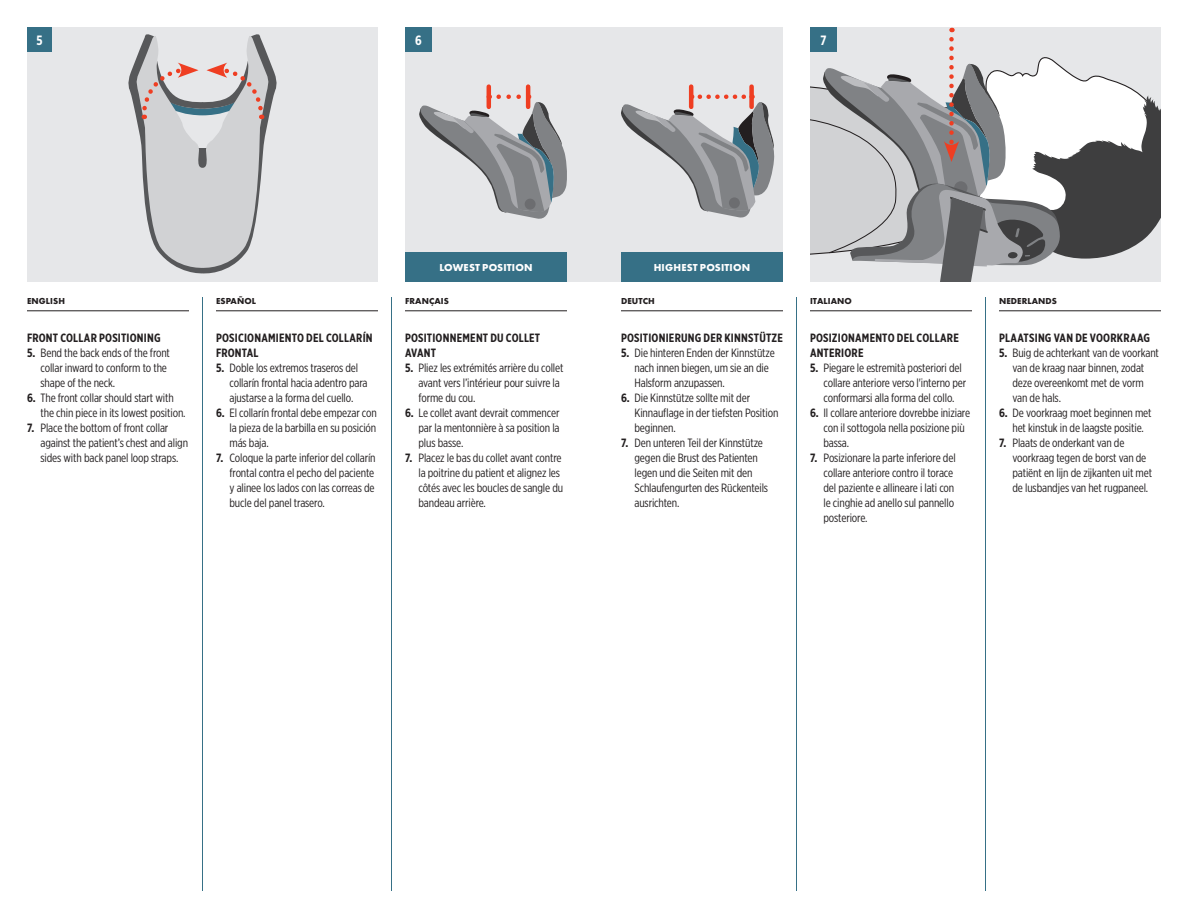
<style>
.page{position:relative;width:1188px;height:918px;background:#fff}
.page>*{position:absolute;margin:0;border:0;box-sizing:border-box;transform-origin:0 0}
.Table_Head{font:700 13.5px "Gotham X Narrow";color:#fff}
.t1{font:12px/15px "Gotham X Narrow";letter-spacing:-.01em;color:#231f20}
.Subhead{font:700 12px/15px "Gotham X Narrow";letter-spacing:.02em;color:#231f20}
.Language_Title_Front{font:700 10.5px "Futura PT";letter-spacing:.015em;color:#fff}
.t2{font:700 9px "Futura PT";letter-spacing:.01em;color:#231f20}
.s1{font-weight:700}
</style>
<div class="page">
<div style="left:27px;top:27px;width:351px;height:255px;background:#e6e7e9"></div>
<div style="left:405px;top:27px;width:378px;height:255px;background:#e6e7e9"></div>
<div style="left:810px;top:27px;width:351px;height:255px;background:#e6e7e9"></div>
<hr style="left:27px;top:311px;width:162px;height:1px;background:#231f20">
<hr style="left:202px;top:297px;width:1px;height:594px;background:#367086">
<svg style="left:128px;top:34px;width:149px;height:240px"></svg>
<div style="left:27px;top:27px;width:25px;height:25px;background:#367086"></div>
<div style="left:405px;top:27px;width:27px;height:25px;background:#367086"></div>
<div style="left:810px;top:27px;width:27px;height:25px;background:#367086"></div>
<svg style="left:810px;top:39px;width:351px;height:243px"></svg>
<svg style="left:419px;top:94px;width:148px;height:125px"></svg>
<hr style="left:487px;top:87px;width:4px;height:20px;background:#ef3e22">
<hr style="left:526px;top:87px;width:4px;height:20px;background:#ef3e22">
<div style="left:405px;top:252px;width:162px;height:30px;background:#367086"></div>
<div style="left:621px;top:252px;width:162px;height:30px;background:#367086"></div>
<svg style="left:621px;top:94px;width:154px;height:124px"></svg>
<hr style="left:689px;top:87px;width:4px;height:20px;background:#ef3e22">
<div style="left:749px;top:87px;width:5px;height:20px;background:#ef3e22"></div>
<hr style="left:391px;top:297px;width:1px;height:594px;background:#367086">
<hr style="left:796px;top:297px;width:1px;height:594px;background:#367086">
<hr style="left:985px;top:297px;width:1px;height:594px;background:#367086">
<hr style="left:216px;top:311px;width:162px;height:1px;background:#231f20">
<hr style="left:405px;top:311px;width:162px;height:1px;background:#231f20">
<hr style="left:621px;top:311px;width:162px;height:1px;background:#231f20">
<hr style="left:810px;top:311px;width:162px;height:1px;background:#231f20">
<hr style="left:999px;top:311px;width:162px;height:1px;background:#231f20">
<p class="Table_Head" style="left:36px;top:32px;width:8px">5</p>
<p class="Table_Head" style="left:415px;top:32px;width:8px">6</p>
<p class="Table_Head" style="left:820px;top:32px;width:8px">7</p>
<p class="t2" style="left:27px;top:295px;width:39px">ENGLISH</p>
<p class="Subhead" style="left:27px;top:330px;width:135px">FRONT COLLAR POSITIONING</p>
<p class="t1" style="left:40px;top:345px;width:131px;text-indent:-14px"><span class="s1">5.</span> Bend the back ends of the front collar inward to conform to the shape of the neck.</p>
<p class="t1" style="left:40px;top:390px;width:147px;text-indent:-14px"><span class="s1">6.</span> The front collar should start with the chin piece in its lowest position.</p>
<p class="t1" style="left:40px;top:420px;width:149px;text-indent:-14px"><span class="s1">7.</span> Place the bottom of front collar against the patient’s chest and align sides with back panel loop straps.</p>
<p class="Language_Title_Front" style="left:439px;top:261px;width:95px">LOWEST POSITION</p>
<p class="Language_Title_Front" style="left:654px;top:261px;width:98px">HIGHEST POSITION</p>
<p class="t2" style="left:216px;top:295px;width:42px">ESPAÑOL</p>
<p class="t2" style="left:405px;top:295px;width:45px">FRANÇAIS</p>
<p class="t2" style="left:621px;top:295px;width:35px">DEUTCH</p>
<p class="t2" style="left:810px;top:295px;width:43px">ITALIANO</p>
<p class="t2" style="left:999px;top:295px;width:60px">NEDERLANDS</p>
<p class="Subhead" style="left:216px;top:330px;width:158px">POSICIONAMIENTO DEL COLLARÍN<br>FRONTAL</p>
<p class="t1" style="left:230px;top:360px;width:140px;text-indent:-14px"><span class="s1">5.</span> Doble los extremos traseros del collarín frontal hacia adentro para ajustarse a la forma del cuello.</p>
<p class="t1" style="left:230px;top:405px;width:149px;text-align:justify;text-indent:-14px"><span class="s1">6.</span> El collarín frontal debe empezar con la pieza de la barbilla en su posición más baja.</p>
<p class="t1" style="left:230px;top:450px;width:148px;text-align:justify;text-indent:-14px"><span class="s1">7.</span> Coloque la parte inferior del collarín frontal contra el pecho del paciente y alinee los lados con las correas de bucle del panel trasero.</p>
<p class="Subhead" style="left:621px;top:330px;width:164px">POSITIONIERUNG DER KINNSTÜTZE</p>
<p class="t1" style="left:634px;top:345px;width:142px;text-indent:-14px"><span class="s1">5.</span> Die hinteren Enden der Kinnstütze nach innen biegen, um sie an die<br>Halsform anzupassen.</p>
<p class="t1" style="left:634px;top:390px;width:145px;text-indent:-14px"><span class="s1">6.</span> Die Kinnstütze sollte mit der<br>Kinnauflage in der tiefsten Position beginnen.</p>
<p class="t1" style="left:634px;top:435px;width:135px;text-indent:-14px"><span class="s1">7.</span> Den unteren Teil der Kinnstütze gegen die Brust des Patienten legen und die Seiten mit den<br>Schlaufengurten des Rückenteils ausrichten.</p>
<p class="Subhead" style="left:405px;top:330px;width:137px">POSITIONNEMENT DU COLLET<br>AVANT</p>
<p class="t1" style="left:418px;top:360px;width:147px;text-indent:-14px"><span class="s1">5.</span> Pliez les extrémités arrière du collet avant vers l’intérieur pour suivre la forme du cou.</p>
<p class="t1" style="left:418px;top:405px;width:143px;text-align:justify;text-indent:-14px"><span class="s1">6.</span> Le collet avant devrait commencer par la mentonnière à sa position la plus basse.</p>
<p class="t1" style="left:418px;top:450px;width:146px;text-indent:-14px"><span class="s1">7.</span> Placez le bas du collet avant contre la poitrine du patient et alignez les côtés avec les boucles de sangle du bandeau arrière.</p>
<p class="Subhead" style="left:810px;top:330px;width:150px">POSIZIONAMENTO DEL COLLARE<br>ANTERIORE</p>
<p class="t1" style="left:824px;top:360px;width:144px;text-indent:-14px"><span class="s1">5.</span> Piegare le estremità posteriori del collare anteriore verso l'interno per conformarsi alla forma del collo.</p>
<p class="t1" style="left:824px;top:405px;width:148px;text-indent:-14px"><span class="s1">6.</span> Il collare anteriore dovrebbe iniziare con il sottogola nella posizione più bassa.</p>
<p class="t1" style="left:824px;top:450px;width:134px;text-indent:-14px"><span class="s1">7.</span> Posizionare la parte inferiore del collare anteriore contro il torace del paziente e allineare i lati con le cinghie ad anello sul pannello posteriore.</p>
<p class="Subhead" style="left:999px;top:330px;width:153px">PLAATSING VAN DE VOORKRAAG</p>
<p class="t1" style="left:1012px;top:345px;width:148px;text-indent:-14px"><span class="s1">5.</span> Buig de achterkant van de voorkant van de kraag naar binnen, zodat deze overeenkomt met de vorm van de hals.</p>
<p class="t1" style="left:999px;top:405px;width:154px;text-align:center"><span class="s1">6.</span> De voorkraag moet beginnen met het kinstuk in de laagste positie.</p>
<p class="t1" style="left:1012px;top:435px;width:141px;text-indent:-14px"><span class="s1">7.</span> Plaats de onderkant van de voorkraag tegen de borst van de patiënt en lijn de zijkanten uit met de lusbandjes van het rugpaneel.</p>
</div>
